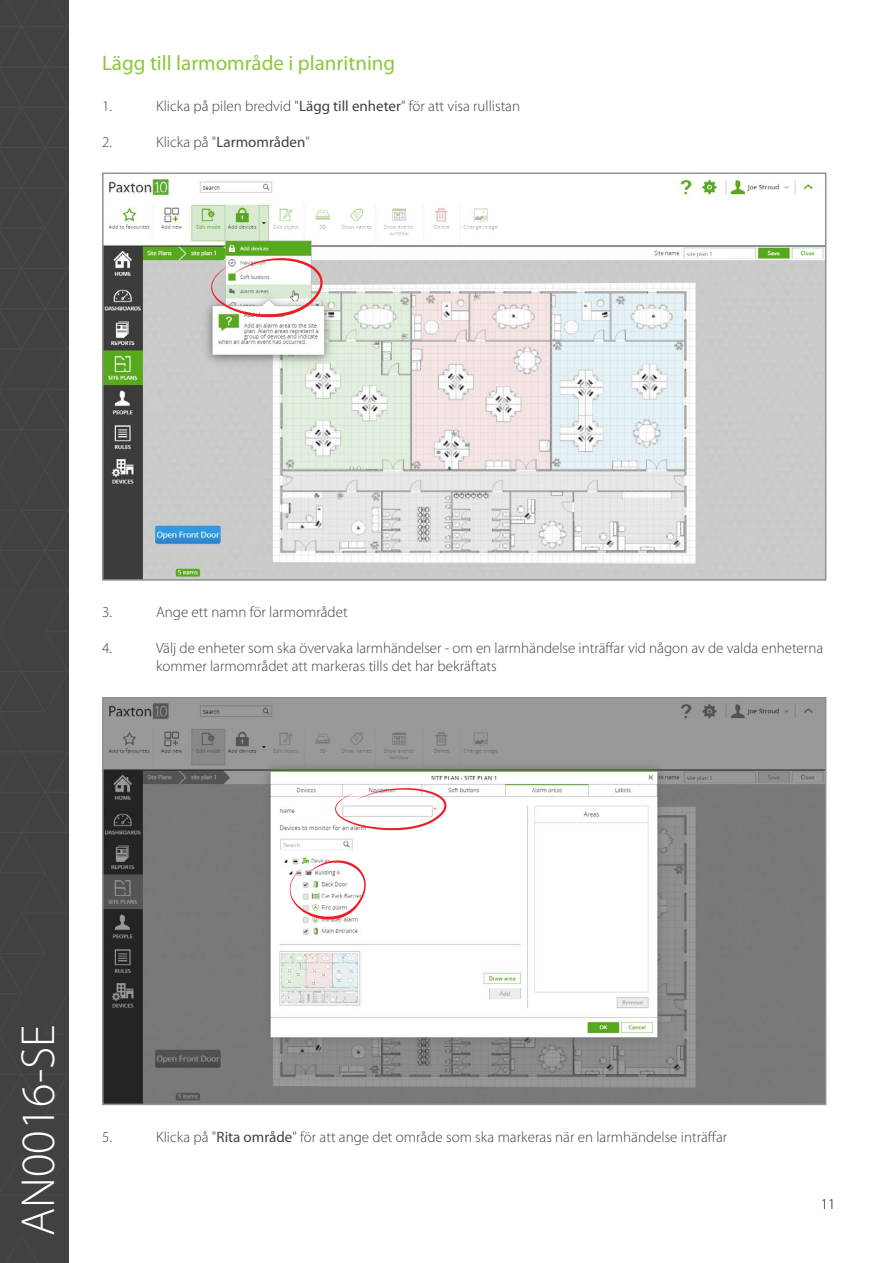
<style>
.page{position:relative;width:893px;height:1263px;background:#fff}
.page>*{position:absolute;margin:0;border:0;box-sizing:border-box;transform-origin:0 0}
.t1{font:300 48px "Myriad Pro";color:#fff}
.t2{font:21px "Myriad Pro";color:#8dc63f}
.t3{font:300 15px/18px "Myriad Pro";color:#414042}
.t4{font:15px "Myriad Pro";color:#414042}
.t5{font:300 15px "Myriad Pro";color:#000}
.s1{font-weight:400}
.s2{font-weight:300}
</style>
<div class="page">
<div style="left:0;top:0;width:69px;height:1263px;background:#414042"></div>
<svg style="left:7px;top:1235px;width:31px;height:28px"></svg>
<svg style="left:0;top:0;width:68px;height:1196px"></svg>
<img style="left:105px;top:178px;width:718px;height:400px">
<div style="left:102px;top:173px;width:724px;height:408px;border:2px solid #8f9194"></div>
<img style="left:105px;top:700px;width:718px;height:402px">
<div style="left:102px;top:697px;width:724px;height:408px;border:2px solid #8f9194"></div>
<svg style="left:211px;top:258px;width:112px;height:59px"></svg>
<svg style="left:335px;top:788px;width:112px;height:42px"></svg>
<svg style="left:290px;top:860px;width:76px;height:60px"></svg>
<h2 class="t2" style="left:102px;top:50px;width:295px">Lägg till larmområde i planritning</h2>
<p class="t3" style="left:102px;top:97px;width:11px">1.</p>
<p class="t3" style="left:156px;top:97px;width:366px">Klicka på pilen bredvid "<span class="s1">Lägg till enheter</span>" för att visa rullistan</p>
<p class="t3" style="left:102px;top:133px;width:11px">2.</p>
<p class="t4" style="left:156px;top:133px;width:155px"><span class="s2">Klicka på "</span>Larmområden<span class="s2">"</span></p>
<p class="t3" style="left:102px;top:603px;width:11px">3.</p>
<p class="t3" style="left:156px;top:603px;width:193px">Ange ett namn för larmområdet</p>
<p class="t3" style="left:102px;top:639px;width:11px">4.</p>
<p class="t3" style="left:156px;top:639px;width:669px">Välj de enheter som ska övervaka larmhändelser - om en larmhändelse inträffar vid någon av de valda enheterna kommer larmområdet att markeras tills det har bekräftats</p>
<h1 class="t1" style="left:9px;top:1236px;width:213px;rotate:-90deg">AN0016-SE</h1>
<p class="t3" style="left:102px;top:1128px;width:11px">5.</p>
<p class="t3" style="left:156px;top:1128px;width:573px">Klicka på "<span class="s1">Rita område</span>" för att ange det område som ska markeras när en larmhändelse inträffar</p>
<p class="t5" style="left:821px;top:1195px;width:16px">11</p>
</div>
